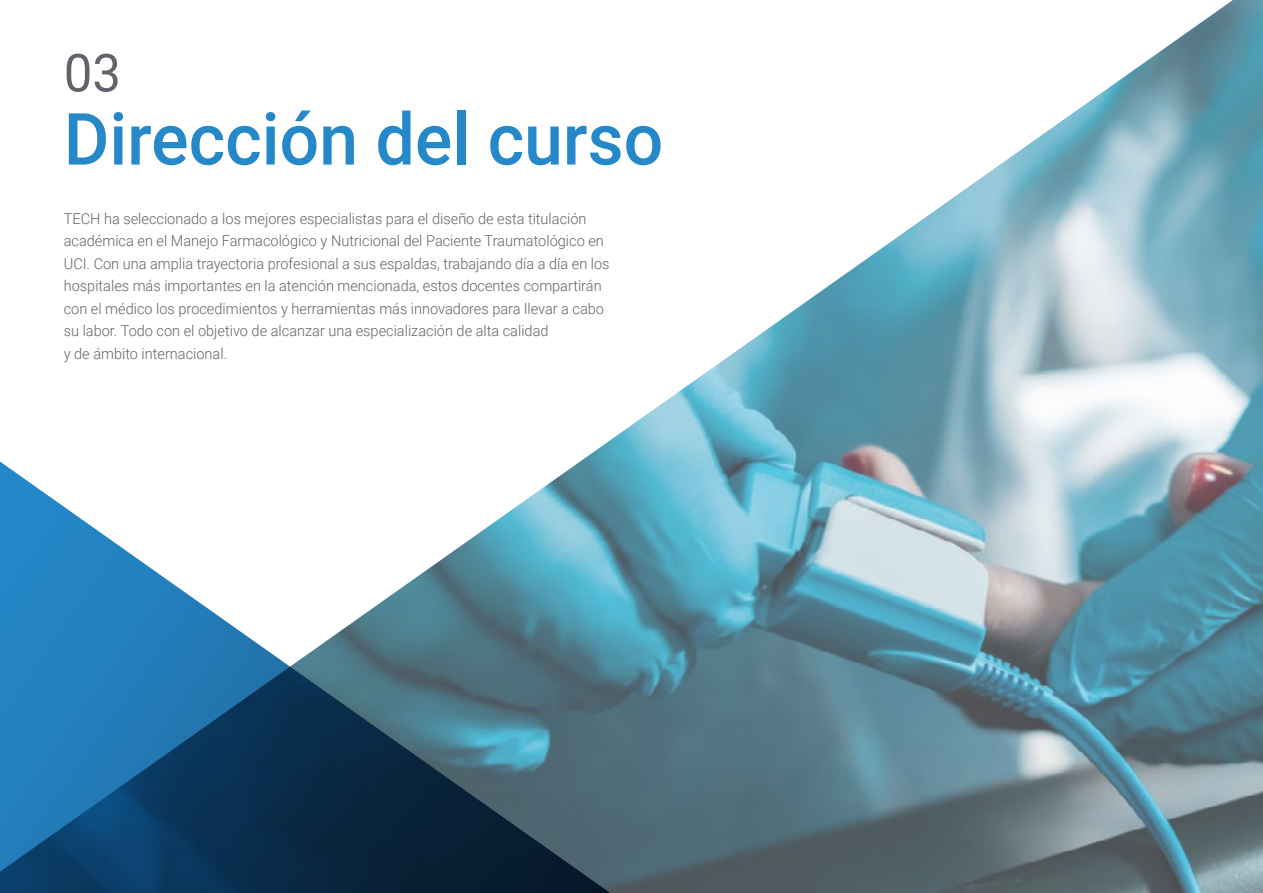
<style>
.page{position:relative;width:1263px;height:893px;background:#fff}
.page>*{position:absolute;margin:0;border:0;box-sizing:border-box;transform-origin:0 0}
.t1{font:500 72px "Roboto";color:#2488c9}
.t2{font:52.5px "Roboto";color:#61646a}
.t3{font:300 15px/22.5px "Roboto";color:#61646a}
</style>
<div class="page">
<img style="left:602px;top:0;width:661px;height:893px">
<svg style="left:0;top:446px;width:640px;height:447px"></svg>
<h2 class="t2" style="left:64px;top:36px;width:59px">03</h2>
<h1 class="t1" style="left:64px;top:89px;width:601px">Dirección del curso</h1>
<p class="t3" style="left:64px;top:207px;width:547px">TECH ha seleccionado a los mejores especialistas para el diseño de esta titulación académica en el Manejo Farmacológico y Nutricional del Paciente Traumatológico en UCI. Con una amplia trayectoria profesional a sus espaldas, trabajando día a día en los hospitales más importantes en la atención mencionada, estos docentes compartirán con el médico los procedimientos y herramientas más innovadores para llevar a cabo su labor. Todo con el objetivo de alcanzar una especialización de alta calidad<br>y de ámbito internacional.</p>
</div>
